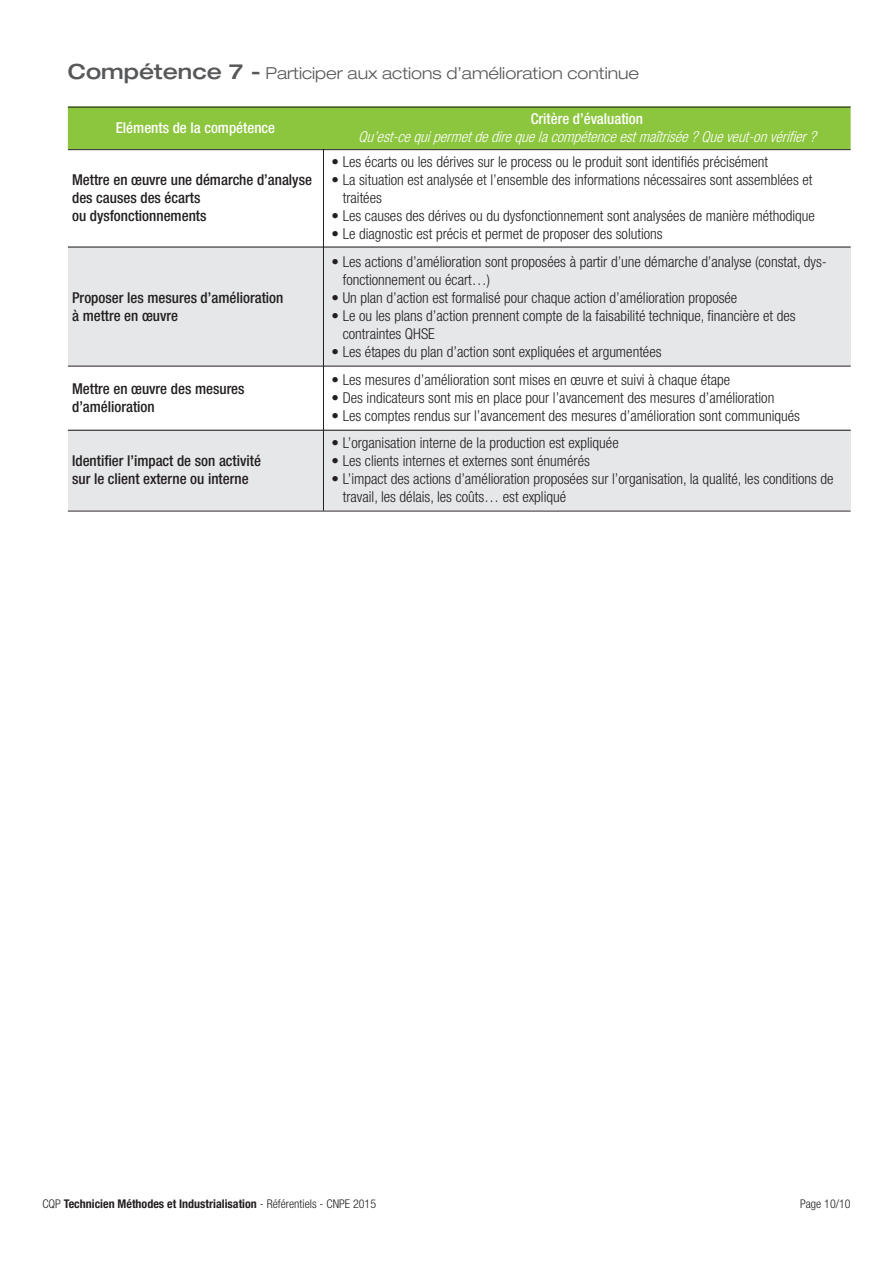
<style>
.page{position:relative;width:893px;height:1263px;background:#fff}
.page>*{position:absolute;margin:0;border:0;box-sizing:border-box;transform-origin:0 0}
.t1{font:300 expanded 16.5px "Helvetica Neue LT Std";color:#57585a}
.t2{font:300 condensed 15px/18px "Helvetica Neue LT Std";color:#231f20}
.t3{font:500 condensed 15px/18px "Helvetica Neue LT Std";color:#231f20}
.t4{font:italic 300 condensed 15px "Helvetica Neue LT Std";color:#fff}
.t5{font:500 condensed 15px "Helvetica Neue LT Std";color:#fff}
.t6{font:700 condensed 12px "Helvetica Neue LT Std";color:#231f20}
.t7{font:300 condensed 12px "Helvetica Neue LT Std";color:#231f20}
.s1{font-weight:500;font-size:21px}
.s2{font-weight:300}
</style>
<div class="page">
<div style="left:69px;top:107px;width:253px;height:41px;background:#8cc63e"></div>
<div style="left:68px;top:106px;width:255px;height:43px;border:2px solid #8cc63e"></div>
<div style="left:324px;top:107px;width:525px;height:41px;background:#8cc63e"></div>
<div style="left:323px;top:106px;width:527px;height:43px;border:2px solid #8cc63e"></div>
<div style="left:68px;top:247px;width:259px;height:119px;background:#e6e7e9"></div>
<div style="left:68px;top:430px;width:259px;height:80px;background:#e6e7e9"></div>
<div style="left:327px;top:247px;width:523px;height:119px;background:#e6e7e9"></div>
<div style="left:327px;top:430px;width:523px;height:80px;background:#e6e7e9"></div>
<hr style="left:68px;top:247px;width:782px;height:1px;background:#231f20">
<hr style="left:68px;top:430px;width:782px;height:1px;background:#231f20">
<hr style="left:68px;top:511px;width:782px;height:1px;background:#231f20">
<hr style="left:68px;top:366px;width:782px;height:1px;background:#231f20">
<hr style="left:68px;top:149px;width:782px;height:1px;background:#231f20">
<hr style="left:68px;top:107px;width:782px;height:1px;background:#231f20">
<hr style="left:323px;top:149px;width:1px;height:362px;background:#231f20">
<p class="t1" style="left:68px;top:67px;width:573px"><span class="s1">Compétence 7 -</span> Participer aux actions d’amélioration continue</p>
<p class="t5" style="left:116px;top:122px;width:161px">Eléments de la compétence</p>
<p class="t5" style="left:530px;top:113px;width:114px">Critère d’évaluation</p>
<p class="t4" style="left:358px;top:131px;width:463px">Qu’est-cequipermetdedirequelacompétenceestmaîtrisée?Queveut-onvérifier?</p>
<p class="t3" style="left:72px;top:172px;width:241px">Mettre en œuvre une démarche d’analyse des causes des écarts<br>ou dysfonctionnements</p>
<p class="t3" style="left:72px;top:290px;width:213px">Proposer les mesures d’amélioration à mettre en œuvre</p>
<p class="t3" style="left:72px;top:381px;width:174px">Mettre en œuvre des mesures d’amélioration</p>
<p class="t3" style="left:72px;top:453px;width:190px">Identifier l’impact de son activité sur le client externe ou interne</p>
<p class="t2" style="left:331px;top:154px;width:438px">• Les écarts ou les dérives sur le process ou le produit sont identifiés précisément</p>
<p class="t2" style="left:343px;top:172px;width:471px;text-indent:-11px">• La situation est analysée et l’ensemble des informations nécessaires sont assemblées et traitées</p>
<p class="t2" style="left:331px;top:208px;width:485px">• Les causes des dérives ou du dysfonctionnement sont analysées de manière méthodique</p>
<p class="t2" style="left:331px;top:226px;width:332px">• Le diagnostic est précis et permet de proposer des solutions</p>
<p class="t2" style="left:343px;top:254px;width:485px;text-indent:-11px">• Les actions d’amélioration sont proposées à partir d’une démarche d’analyse (constat, dys&shy;fonctionnement ou écart…)</p>
<p class="t2" style="left:331px;top:290px;width:407px">• Un plan d’action est formalisé pour chaque action d’amélioration proposée</p>
<p class="t2" style="left:343px;top:308px;width:454px;text-indent:-11px">• Le ou les plans d’action prennent compte de la faisabilité technique, financière et des contraintes QHSE</p>
<p class="t2" style="left:331px;top:344px;width:331px">• Les étapes du plan d’action sont expliquées et argumentées</p>
<p class="t2" style="left:331px;top:372px;width:400px">• Les mesures d’amélioration sont mises en œuvre et suivi à chaque étape</p>
<p class="t2" style="left:331px;top:390px;width:444px">• Des indicateurs sont mis en place pour l’avancement des mesures d’amélioration</p>
<p class="t2" style="left:331px;top:408px;width:470px">• Les comptes rendus sur l’avancement des mesures d’amélioration sont communiqués</p>
<p class="t2" style="left:331px;top:435px;width:288px">• L’organisation interne de la production est expliquée</p>
<p class="t2" style="left:331px;top:453px;width:260px">• Les clients internes et externes sont énumérés</p>
<p class="t2" style="left:343px;top:471px;width:492px;text-indent:-11px">• L’impact des actions d’amélioration proposées sur l’organisation, la qualité, les conditions de travail, les délais, les coûts… est expliqué</p>
<p class="t6" style="left:42px;top:1199px;width:335px"><span class="s2">CQP</span> Technicien Méthodes et Industrialisation <span class="s2">- Référentiels - CNPE 2015</span></p>
<p class="t7" style="left:800px;top:1199px;width:52px">Page 10/10</p>
</div>
